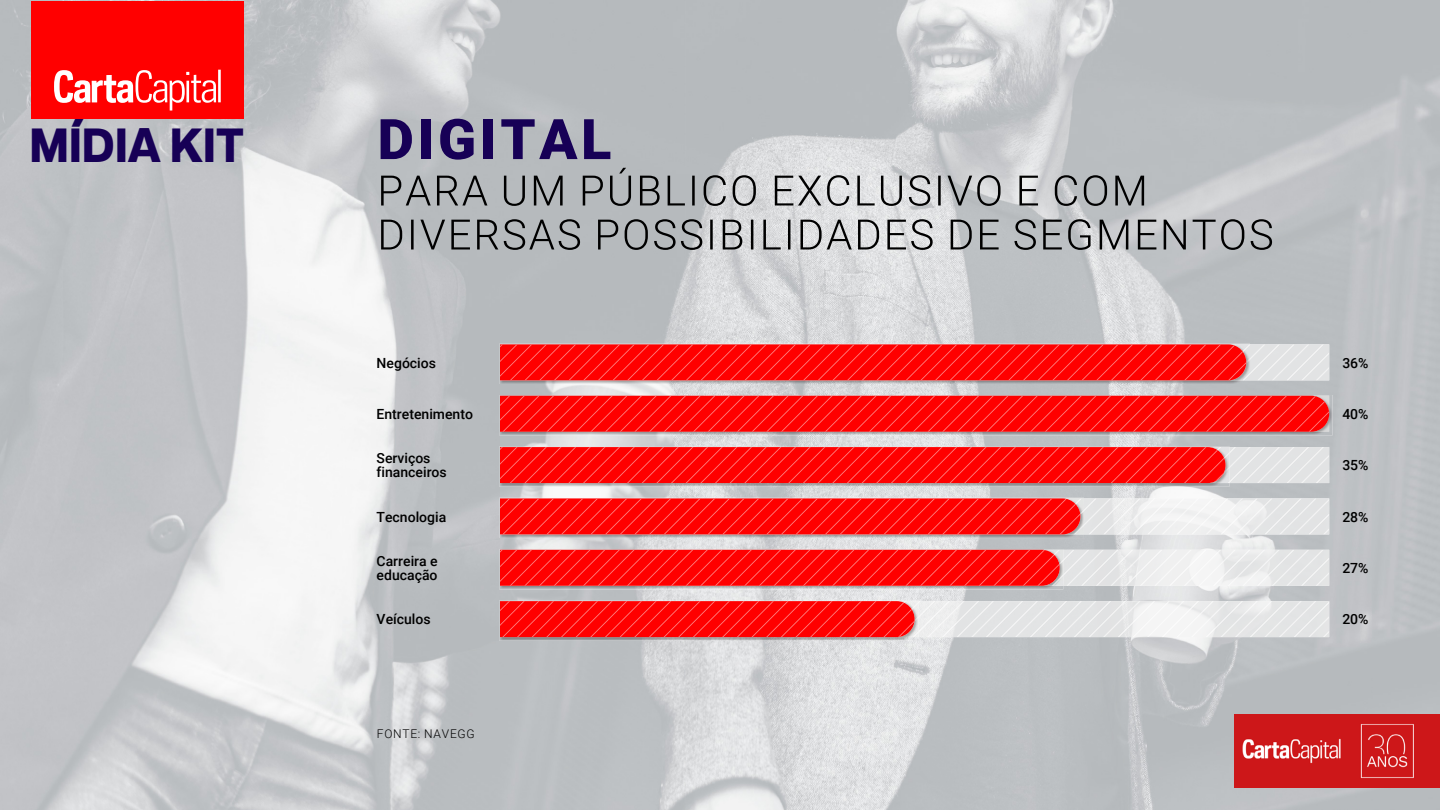
<style>
.page{position:relative;width:1440px;height:810px;background:#fff}
.page>*{position:absolute;margin:0;border:0;box-sizing:border-box;transform-origin:0 0}
.t1{font:900 56px "Roboto";letter-spacing:.065em;color:#170056}
.t2{font:800 43px "Galaxie Polaris";color:#170056}
.t3{font:500 14px/14px "Roboto";color:#000}
.t4{font:300 12px "Roboto";letter-spacing:.065em;color:#000}
</style>
<div class="page">
<img style="left:0;top:0;width:1440px;height:810px">
<div style="left:31px;top:1px;width:213px;height:118px;background:#f00"></div>
<svg style="left:54px;top:70px;width:167px;height:41px"></svg>
<img style="left:921px;top:601px;width:6px;height:32px">
<img style="left:927px;top:601px;width:15px;height:36px">
<img style="left:942px;top:601px;width:15px;height:36px">
<img style="left:957px;top:601px;width:14px;height:36px">
<img style="left:971px;top:601px;width:15px;height:36px">
<img style="left:986px;top:601px;width:15px;height:36px">
<img style="left:1001px;top:601px;width:14px;height:36px">
<img style="left:1015px;top:601px;width:15px;height:36px">
<img style="left:1030px;top:601px;width:15px;height:36px">
<img style="left:1045px;top:601px;width:14px;height:36px">
<img style="left:1059px;top:601px;width:15px;height:36px">
<img style="left:1074px;top:601px;width:15px;height:36px">
<img style="left:1089px;top:601px;width:14px;height:36px">
<img style="left:1103px;top:601px;width:15px;height:36px">
<img style="left:1118px;top:601px;width:14px;height:36px">
<img style="left:1132px;top:601px;width:15px;height:36px">
<img style="left:1147px;top:601px;width:15px;height:36px">
<img style="left:1162px;top:601px;width:14px;height:36px">
<img style="left:1176px;top:601px;width:15px;height:36px">
<img style="left:1191px;top:601px;width:15px;height:36px">
<img style="left:1206px;top:601px;width:14px;height:36px">
<img style="left:1220px;top:601px;width:15px;height:36px">
<img style="left:1235px;top:601px;width:15px;height:36px">
<img style="left:1250px;top:601px;width:14px;height:36px">
<img style="left:1264px;top:601px;width:15px;height:36px">
<img style="left:1279px;top:601px;width:37px;height:36px">
<img style="left:1294px;top:602px;width:35px;height:35px">
<img style="left:1308px;top:616px;width:21px;height:21px">
<svg style="left:1323px;top:631px;width:6px;height:6px"></svg>
<img style="left:499px;top:600px;width:419px;height:41px">
<svg style="left:500px;top:601px;width:421px;height:36px;background:#fe1010"></svg>
<img style="left:1074px;top:550px;width:7px;height:36px">
<img style="left:1081px;top:550px;width:15px;height:36px">
<img style="left:1096px;top:550px;width:15px;height:36px">
<img style="left:1111px;top:550px;width:14px;height:36px">
<img style="left:1125px;top:550px;width:15px;height:36px">
<img style="left:1140px;top:550px;width:15px;height:36px">
<img style="left:1155px;top:550px;width:14px;height:36px">
<img style="left:1169px;top:550px;width:15px;height:36px">
<img style="left:1184px;top:550px;width:15px;height:36px">
<img style="left:1199px;top:550px;width:14px;height:36px">
<img style="left:1213px;top:550px;width:15px;height:36px">
<img style="left:1228px;top:550px;width:14px;height:36px">
<img style="left:1242px;top:550px;width:15px;height:36px">
<img style="left:1257px;top:550px;width:15px;height:36px">
<img style="left:1272px;top:550px;width:14px;height:36px">
<img style="left:1286px;top:550px;width:38px;height:36px">
<img style="left:1301px;top:558px;width:28px;height:28px">
<img style="left:1316px;top:572px;width:13px;height:14px">
<img style="left:499px;top:549px;width:564px;height:40px">
<svg style="left:500px;top:550px;width:574px;height:36px;background:#fd1212"></svg>
<img style="left:1097px;top:498px;width:6px;height:36px">
<img style="left:1103px;top:498px;width:15px;height:36px">
<img style="left:1118px;top:498px;width:15px;height:36px">
<img style="left:1133px;top:498px;width:14px;height:36px">
<img style="left:1147px;top:498px;width:15px;height:36px">
<img style="left:1162px;top:498px;width:15px;height:36px">
<img style="left:1177px;top:498px;width:14px;height:36px">
<img style="left:1191px;top:498px;width:15px;height:36px">
<img style="left:1206px;top:498px;width:15px;height:36px">
<img style="left:1221px;top:498px;width:14px;height:36px">
<img style="left:1235px;top:498px;width:15px;height:36px">
<img style="left:1250px;top:498px;width:15px;height:36px">
<img style="left:1265px;top:498px;width:14px;height:36px">
<img style="left:1279px;top:498px;width:37px;height:36px">
<img style="left:1294px;top:499px;width:35px;height:35px">
<img style="left:1308px;top:514px;width:21px;height:20px">
<svg style="left:1323px;top:528px;width:6px;height:6px"></svg>
<img style="left:499px;top:498px;width:585px;height:40px">
<svg style="left:500px;top:498px;width:597px;height:36px;background:#fd1414"></svg>
<img style="left:1243px;top:447px;width:14px;height:36px">
<img style="left:1257px;top:447px;width:15px;height:36px">
<img style="left:1272px;top:447px;width:15px;height:36px">
<img style="left:1287px;top:447px;width:37px;height:36px">
<img style="left:1301px;top:455px;width:28px;height:28px">
<svg style="left:1316px;top:470px;width:13px;height:13px"></svg>
<img style="left:499px;top:446px;width:730px;height:41px">
<svg style="left:500px;top:447px;width:736px;height:36px;background:#fe0f0f"></svg>
<img style="left:499px;top:395px;width:834px;height:40px">
<svg style="left:500px;top:396px;width:829px;height:36px;background:#fe0c0c"></svg>
<img style="left:1251px;top:344px;width:6px;height:30px">
<img style="left:1257px;top:344px;width:15px;height:36px">
<img style="left:1272px;top:344px;width:15px;height:36px">
<img style="left:1287px;top:344px;width:37px;height:36px">
<img style="left:1301px;top:352px;width:28px;height:28px">
<svg style="left:1316px;top:367px;width:13px;height:13px"></svg>
<img style="left:499px;top:344px;width:751px;height:40px">
<svg style="left:500px;top:344px;width:751px;height:36px;background:#fe0f0f"></svg>
<img style="left:381px;top:168px;width:768px;height:38px">
<img style="left:381px;top:219px;width:891px;height:31px">
<img style="left:1234px;top:714px;width:206px;height:73px">
<h2 class="t2" style="left:30px;top:109px;width:216px">MÍDIA KIT</h2>
<h1 class="t1" style="left:378px;top:100px;width:235px">DIGITAL</h1>
<p class="t3" style="left:377px;top:355px;width:61px">Negócios</p>
<p class="t3" style="left:1342px;top:355px;width:28px">36%</p>
<p class="t3" style="left:377px;top:406px;width:98px">Entretenimento</p>
<p class="t3" style="left:377px;top:451px;width:72px">Serviços financeiros</p>
<p class="t3" style="left:377px;top:509px;width:71px">Tecnologia</p>
<p class="t3" style="left:377px;top:554px;width:63px">Carreira e educação</p>
<p class="t3" style="left:377px;top:612px;width:56px">Veículos</p>
<p class="t4" style="left:377px;top:725px;width:100px">FONTE: NAVEGG</p>
<p class="t3" style="left:1342px;top:406px;width:28px">40%</p>
<p class="t3" style="left:1342px;top:458px;width:28px">35%</p>
<p class="t3" style="left:1342px;top:509px;width:28px">28%</p>
<p class="t3" style="left:1342px;top:561px;width:28px">27%</p>
<p class="t3" style="left:1342px;top:612px;width:28px">20%</p>
</div>
